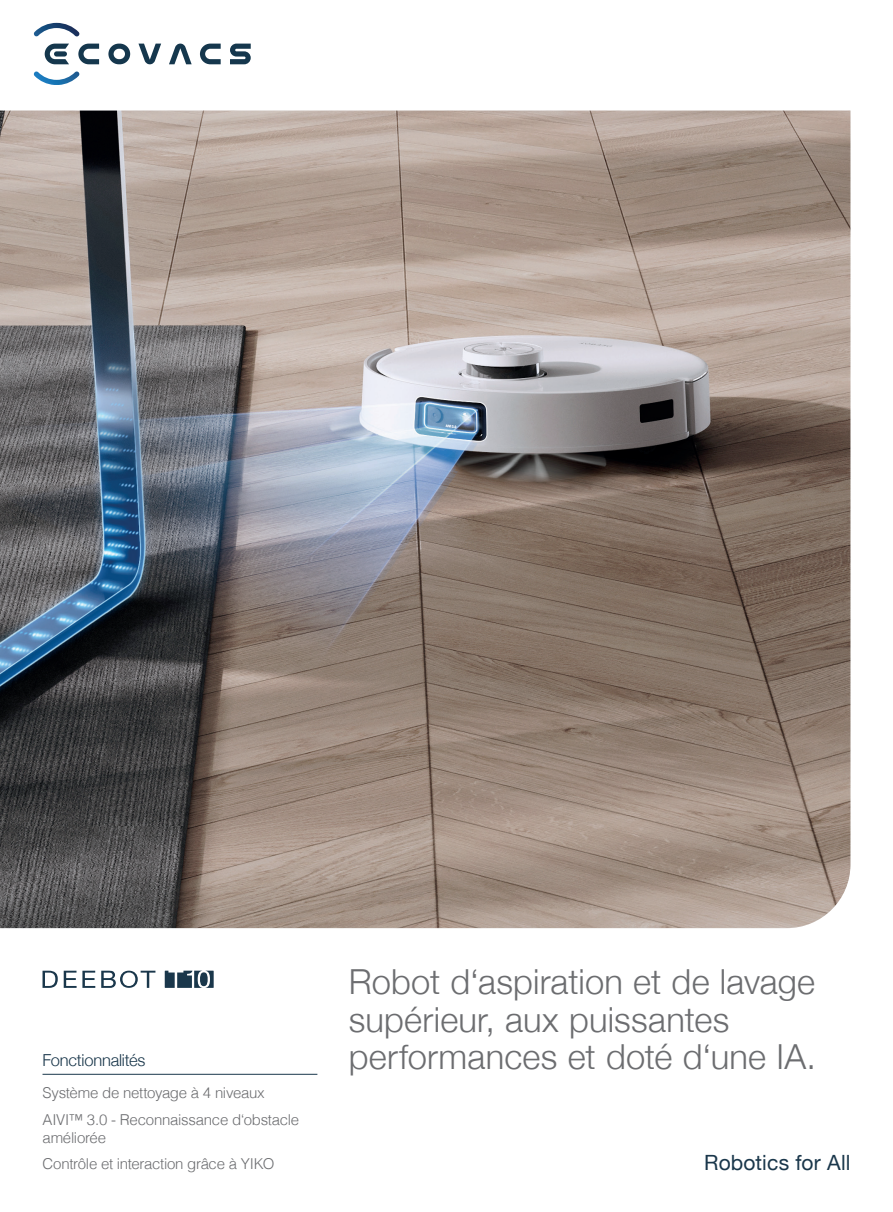
<style>
.page{position:relative;width:893px;height:1212px;background:#fff}
.page>*{position:absolute;margin:0;border:0;box-sizing:border-box;transform-origin:0 0}
.t1{font:300 34.5px/37.5px "Helvetica Neue";letter-spacing:.005em;color:#6c6d70}
.t2{font:21px "Helvetica Neue";letter-spacing:.005em;color:#1a374b}
.t3{font:300 16.5px "Helvetica Neue";letter-spacing:-.01em;color:#1a374b}
.t4{font:300 15px/26.5px "Helvetica";letter-spacing:-.02em;color:#6c6d70}
</style>
<div class="page">
<hr style="left:43px;top:1074px;width:274px;height:1px;background:#1a374b">
<svg style="left:230px;top:44px;width:21px;height:20px"></svg>
<svg style="left:108px;top:44px;width:22px;height:20px"></svg>
<svg style="left:34px;top:23px;width:65px;height:62px"></svg>
<svg style="left:200px;top:44px;width:21px;height:20px"></svg>
<svg style="left:138px;top:44px;width:23px;height:20px"></svg>
<svg style="left:169px;top:44px;width:23px;height:20px"></svg>
<img style="left:0;top:111px;width:850px;height:817px">
<svg style="left:43px;top:971px;width:15px;height:17px"></svg>
<svg style="left:64px;top:971px;width:31px;height:17px"></svg>
<svg style="left:101px;top:971px;width:54px;height:17px"></svg>
<svg style="left:165px;top:971px;width:49px;height:17px"></svg>
<p class="t3" style="left:43px;top:1047px;width:104px">Fonctionnalités</p>
<p class="t4" style="left:43px;top:1079px;width:258px">Système de nettoyage à 4 niveaux<br>AIVI™ 3.0 - Reconnaissance d‘obstacle</p>
<p class="t4" style="left:43px;top:1123px;width:234px">améliorée<br>Contrôle et interaction grâce à YIKO</p>
<h1 class="t1" style="left:349px;top:961px;width:469px">Robot d‘aspiration et de lavage supérieur, aux puissantes performances et doté d‘une IA.</h1>
<h2 class="t2" style="left:704px;top:1147px;width:148px">Robotics for All</h2>
</div>
